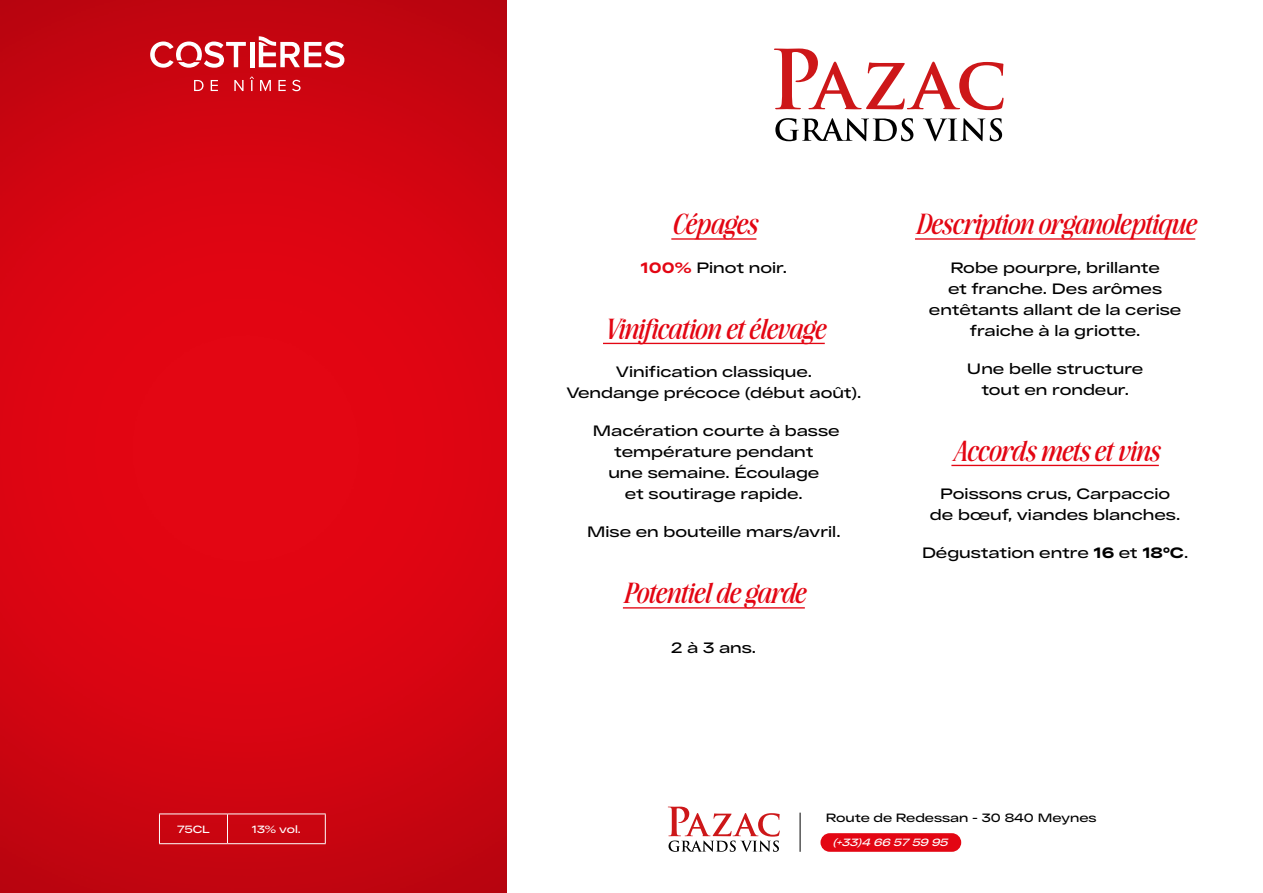
<style>
.page{position:relative;width:1263px;height:893px;background:#fff}
.page>*{position:absolute;margin:0;border:0;box-sizing:border-box;transform-origin:0 0}
.t1{font:27px "Awesome Serif Italic Sm";color:#e30613}
.t2{font:600 15px/21px "RF Dewi Expanded";color:#000;text-align:center}
.t3{font:600 12px "RF Dewi Expanded";color:#000}
.t4{font:italic 600 10.5px "RF Dewi Expanded";color:#fff}
.t5{font:600 10.5px "RF Dewi Expanded";color:#fff}
.s1{font-weight:800;color:#e30613}
.s2{font-weight:800}
</style>
<div class="page">
<svg style="left:775px;top:118px;width:138px;height:23px"></svg>
<svg style="left:923px;top:118px;width:79px;height:23px"></svg>
<svg style="left:774px;top:49px;width:229px;height:61px"></svg>
<img style="left:0;top:0;width:506px;height:893px">
<hr style="left:159px;top:813px;width:68px;height:1px;background:#fff">
<svg style="left:159px;top:814px;width:1px;height:29px"></svg>
<hr style="left:227px;top:813px;width:99px;height:1px;background:#fff">
<svg style="left:227px;top:814px;width:1px;height:29px"></svg>
<svg style="left:325px;top:814px;width:1px;height:29px"></svg>
<hr style="left:159px;top:843px;width:68px;height:1px;background:#fff">
<hr style="left:227px;top:843px;width:99px;height:1px;background:#fff">
<svg style="left:668px;top:807px;width:112px;height:45px"></svg>
<div style="left:820px;top:833px;width:141px;height:19px;background:#e30613;border-radius:9px"></div>
<hr style="left:800px;top:813px;width:1px;height:39px;background:#000">
<hr style="left:671px;top:238px;width:85px;height:2px;background:#e30613">
<hr style="left:603px;top:343px;width:222px;height:1px;background:#e30613">
<hr style="left:623px;top:607px;width:182px;height:2px;background:#e30613">
<hr style="left:915px;top:238px;width:280px;height:2px;background:#e30613">
<hr style="left:951px;top:465px;width:208px;height:1px;background:#e30613">
<svg style="left:194px;top:80px;width:10px;height:11px"></svg>
<svg style="left:211px;top:80px;width:7px;height:11px"></svg>
<svg style="left:234px;top:80px;width:10px;height:11px"></svg>
<svg style="left:250px;top:77px;width:4px;height:14px"></svg>
<svg style="left:260px;top:80px;width:11px;height:11px"></svg>
<svg style="left:278px;top:80px;width:8px;height:11px"></svg>
<svg style="left:292px;top:80px;width:9px;height:11px"></svg>
<div style="left:250px;top:42px;width:5px;height:25px;background:#fff"></div>
<svg style="left:259px;top:36px;width:85px;height:32px"></svg>
<svg style="left:150px;top:42px;width:96px;height:26px"></svg>
<svg style="left:638px;top:342px;width:44px;height:1px"></svg>
<svg style="left:789px;top:342px;width:36px;height:2px"></svg>
<svg style="left:716px;top:607px;width:89px;height:2px"></svg>
<svg style="left:953px;top:238px;width:43px;height:2px"></svg>
<svg style="left:1050px;top:238px;width:39px;height:2px"></svg>
<svg style="left:1120px;top:238px;width:26px;height:2px"></svg>
<svg style="left:673px;top:238px;width:84px;height:2px"></svg>
<p class="t5" style="left:177px;top:823px;width:34px">75CL</p>
<p class="t5" style="left:252px;top:823px;width:50px">13% vol.</p>
<p class="t2" style="left:640px;top:257px;width:148px"><span class="s1">100%</span> Pinot noir.</p>
<h1 class="t1" style="left:622px;top:312px;width:167px">■ ▼□■ ▼ ●❖</h1>
<p class="t2" style="left:566px;top:361px;width:297px">Vinification classique.<br>Vendange précoce (début août).</p>
<p class="t2" style="left:593px;top:420px;width:248px">Macération courte à basse température pendant<br>une semaine. Écoulage<br>et soutirage rapide.</p>
<p class="t2" style="left:587px;top:521px;width:255px">Mise en bouteille mars/avril.</p>
<h1 class="t1" style="left:635px;top:577px;width:77px">□▼ ■▼ ●</h1>
<p class="t2" style="left:672px;top:637px;width:86px">2 à 3 ans.</p>
<h1 class="t1" style="left:941px;top:208px;width:110px">▲ ▼□■ □</h1>
<h1 class="t1" style="left:1086px;top:208px;width:100px">■□● ▼ ❑◆</h1>
<p class="t2" style="left:929px;top:257px;width:254px">Robe pourpre, brillante<br>et franche. Des arômes entêtants allant de la cerise fraiche à la griotte.</p>
<p class="t2" style="left:967px;top:358px;width:178px">Une belle structure tout en rondeur.</p>
<h1 class="t1" style="left:1070px;top:434px;width:90px">▼▲ ▼ ❖ ■▲</h1>
<p class="t2" style="left:930px;top:483px;width:252px">Poissons crus, Carpaccio de bœuf, viandes blanches.</p>
<p class="t2" style="left:922px;top:542px;width:268px">Dégustation entre <span class="s2">16</span> et <span class="s2">18°C</span>.</p>
<p class="t3" style="left:826px;top:811px;width:272px">Route de Redessan - 30 840 Meynes</p>
<p class="t4" style="left:832px;top:836px;width:120px">(+33)4 66 57 59 95</p>
</div>
